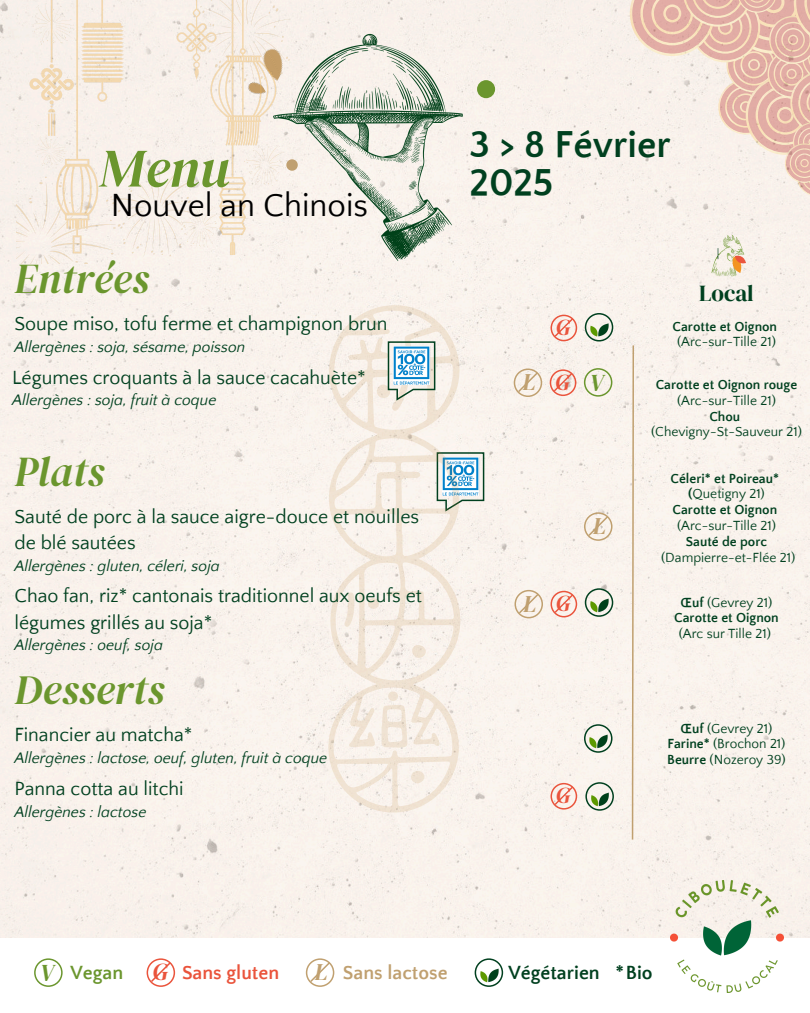
<style>
.page{position:relative;width:810px;height:1013px;background:#fff}
.page>*{position:absolute;margin:0;border:0;box-sizing:border-box;transform-origin:0 0}
.t1{font:italic 54px "DM Serif Display";color:#6b962e}
.t2{font:italic 42px "DM Serif Display";color:#6b962e}
.t3{font:700 38.6px/38.2px "Quattrocento Sans";color:#00401f}
.t4{font:32.9px "Quattrocento Sans";color:#000}
.t5{font:italic 23.9px "DM Serif Display";color:#c0a070}
.t6{font:italic 23.9px "DM Serif Display";color:#6b962e}
.t7{font:italic 23.9px "DM Serif Display";color:#ea543c}
.t8{font:23px "DM Serif Display";color:#00401f}
.t9{font:italic 22.4px "DM Serif Display";color:#ea543c}
.t10{font:19.6px "Quattrocento Sans";color:#00401f}
.t11{font:700 19.6px "Quattrocento Sans";color:#00401f}
.t12{font:700 19.6px "Quattrocento Sans";color:#c0a070}
.t13{font:700 19.6px "Quattrocento Sans";color:#ea543c}
.t14{font:700 19.6px "Quattrocento Sans";color:#6b962e}
.t15{font:italic 15.6px "Quattrocento Sans";color:#00401f}
.t16{font:13.6px "Quattrocento Sans";color:#00401f}
.t17{font:700 13.6px/15.8px "Quattrocento Sans";color:#00401f;text-align:center}
.s1{font-weight:400}
.s2{font-weight:700}
</style>
<div class="page">
<div style="left:0;top:0;width:810px;height:937px;background:#faf2eb"></div>
<img style="left:671px;top:880px;width:112px;height:112px">
<img style="left:236px;top:16px;width:264px;height:263px">
<svg style="left:147px;top:958px;width:28px;height:28px"></svg>
<svg style="left:306px;top:958px;width:28px;height:28px"></svg>
<svg style="left:481px;top:958px;width:16px;height:3px"></svg>
<img style="left:475px;top:961px;width:28px;height:26px">
<svg style="left:34px;top:958px;width:29px;height:28px"></svg>
<img style="left:690px;top:226px;width:72px;height:62px">
<svg style="left:631px;top:344px;width:4px;height:497px;background:#e3d3bd"></svg>
<div style="left:286px;top:159px;width:12px;height:12px;background:#c0a070;border-radius:50%"></div>
<div style="left:477px;top:80px;width:18px;height:18px;background:#6b962e;border-radius:50%"></div>
<svg style="left:585px;top:782px;width:29px;height:28px"></svg>
<img style="left:586px;top:785px;width:28px;height:28px">
<svg style="left:551px;top:314px;width:26px;height:27px"></svg>
<svg style="left:585px;top:313px;width:28px;height:3px"></svg>
<img style="left:585px;top:316px;width:28px;height:28px">
<svg style="left:584px;top:724px;width:29px;height:28px"></svg>
<img style="left:585px;top:727px;width:27px;height:28px">
<svg style="left:479px;top:452px;width:5px;height:59px"></svg>
<svg style="left:551px;top:590px;width:26px;height:27px"></svg>
<svg style="left:585px;top:588px;width:28px;height:3px"></svg>
<img style="left:585px;top:591px;width:28px;height:28px">
<svg style="left:515px;top:590px;width:28px;height:28px"></svg>
<svg style="left:584px;top:512px;width:29px;height:29px"></svg>
<svg style="left:551px;top:783px;width:26px;height:26px"></svg>
<svg style="left:550px;top:369px;width:26px;height:27px"></svg>
<svg style="left:514px;top:368px;width:28px;height:29px"></svg>
<svg style="left:584px;top:368px;width:28px;height:28px"></svg>
<svg style="left:630px;top:0;width:180px;height:196px;background:#efd5ca"></svg>
<img style="left:17px;top:0;width:274px;height:263px">
<svg style="left:317px;top:304px;width:162px;height:509px;fill:#faf2ec"></svg>
<svg style="left:377px;top:384px;width:13px;height:14px"></svg>
<svg style="left:382px;top:691px;width:26px;height:56px"></svg>
<div style="left:412px;top:645px;width:14px;height:13px;background:#efe2d1;border-radius:6px"></div>
<div style="left:368px;top:598px;width:11px;height:11px;background:#efe1d0;border-radius:50%"></div>
<svg style="left:411px;top:770px;width:14px;height:13px"></svg>
<svg style="left:344px;top:592px;width:10px;height:35px"></svg>
<svg style="left:388px;top:341px;width:47px;height:59px"></svg>
<p class="t1" style="left:99px;top:130px;width:132px">Menu</p>
<p class="t4" style="left:111px;top:188px;width:259px">Nouvel an Chinois</p>
<p class="t2" style="left:14px;top:249px;width:136px">Entrées</p>
<p class="t10" style="left:14px;top:313px;width:375px">Soupe miso, tofu ferme et champignon brun</p>
<p class="t15" style="left:14px;top:339px;width:232px">Allergènes : soja, sésame, poisson</p>
<p class="t10" style="left:12px;top:367px;width:355px">Légumes croquants à la sauce cacahuète*</p>
<p class="t15" style="left:12px;top:392px;width:206px">Allergènes : soja, fruit à coque</p>
<p class="t2" style="left:14px;top:442px;width:91px">Plats</p>
<p class="t10" style="left:14px;top:506px;width:406px">Sauté de porc à la sauce aigre-douce et nouilles</p>
<p class="t10" style="left:14px;top:532px;width:123px">de blé sautées</p>
<p class="t15" style="left:14px;top:557px;width:207px">Allergènes : gluten, céleri, soja</p>
<p class="t10" style="left:14px;top:585px;width:409px">Chao fan, riz* cantonais traditionnel aux oeufs et</p>
<p class="t10" style="left:14px;top:612px;width:199px">légumes grillés au soja*</p>
<p class="t15" style="left:14px;top:637px;width:150px">Allergènes : oeuf, soja</p>
<p class="t2" style="left:14px;top:660px;width:151px">Desserts</p>
<p class="t10" style="left:14px;top:724px;width:180px">Financier au matcha*</p>
<p class="t15" style="left:14px;top:750px;width:314px">Allergènes : lactose, oeuf, gluten, fruit à coque</p>
<p class="t10" style="left:14px;top:778px;width:171px">Panna cotta au litchi</p>
<p class="t15" style="left:14px;top:803px;width:133px">Allergènes : lactose</p>
<p class="t3" style="left:470px;top:126px;width:203px">3 &gt; 8 Février<br>2025</p>
<p class="t8" style="left:699px;top:277px;width:56px">Local</p>
<p class="t9" style="left:556px;top:312px;width:16px">G</p>
<h5 class="t5" style="left:522px;top:365px;width:14px">L</h5>
<p class="t9" style="left:555px;top:366px;width:16px">G</p>
<h3 class="t6" style="left:590px;top:366px;width:16px">V</h3>
<h2 class="t5" style="left:593px;top:509px;width:14px">L</h2>
<p class="t5" style="left:523px;top:586px;width:14px">L</p>
<p class="t9" style="left:556px;top:588px;width:16px">G</p>
<h4 class="t9" style="left:556px;top:780px;width:16px">G</h4>
<p class="t17" style="left:673px;top:319px;width:106px">Carotte et Oignon</p>
<p class="t16" style="left:677px;top:335px;width:100px">(Arc-sur-Tille 21)</p>
<p class="t17" style="left:656px;top:377px;width:143px">Carotte et Oignon rouge <span class="s1">(Arc-sur-Tille 21)</span></p>
<p class="t17" style="left:709px;top:409px;width:32px">Chou</p>
<p class="t16" style="left:651px;top:425px;width:152px">(Chevigny-St-Sauveur 21)</p>
<p class="t17" style="left:671px;top:471px;width:110px">Céleri* et Poireau*</p>
<p class="t16" style="left:688px;top:487px;width:78px"><span class="s2">(</span>Quetigny 21)</p>
<p class="t17" style="left:673px;top:502px;width:106px">Carotte et Oignon</p>
<p class="t16" style="left:677px;top:518px;width:100px">(Arc-sur-Tille 21)</p>
<p class="t17" style="left:686px;top:534px;width:83px">Sauté de porc</p>
<p class="t16" style="left:661px;top:550px;width:136px">(Dampierre-et-Flée 21)</p>
<p class="t16" style="left:681px;top:595px;width:93px"><span class="s2">Œuf</span> (Gevrey 21)</p>
<p class="t17" style="left:674px;top:610px;width:106px">Carotte et Oignon</p>
<p class="t16" style="left:679px;top:626px;width:94px">(Arc sur Tille 21)</p>
<p class="t16" style="left:681px;top:721px;width:93px"><span class="s2">Œuf</span> (Gevrey 21)</p>
<p class="t16" style="left:667px;top:736px;width:120px"><span class="s2">Farine*</span> (Brochon 21)</p>
<p class="t16" style="left:667px;top:752px;width:120px"><span class="s2">Beurre</span> (Nozeroy 39)</p>
<h1 class="t6" style="left:40px;top:956px;width:16px">V</h1>
<p class="t7" style="left:152px;top:955px;width:17px">G</p>
<p class="t5" style="left:315px;top:955px;width:14px">L</p>
<p class="t14" style="left:71px;top:962px;width:54px">Vegan</p>
<h3 class="t13" style="left:182px;top:962px;width:99px">Sans gluten</h3>
<p class="t12" style="left:343px;top:962px;width:106px">Sans lactose</p>
<p class="t11" style="left:508px;top:962px;width:93px">Végétarien</p>
<p class="t11" style="left:615px;top:962px;width:39px">*Bio</p>
</div>
